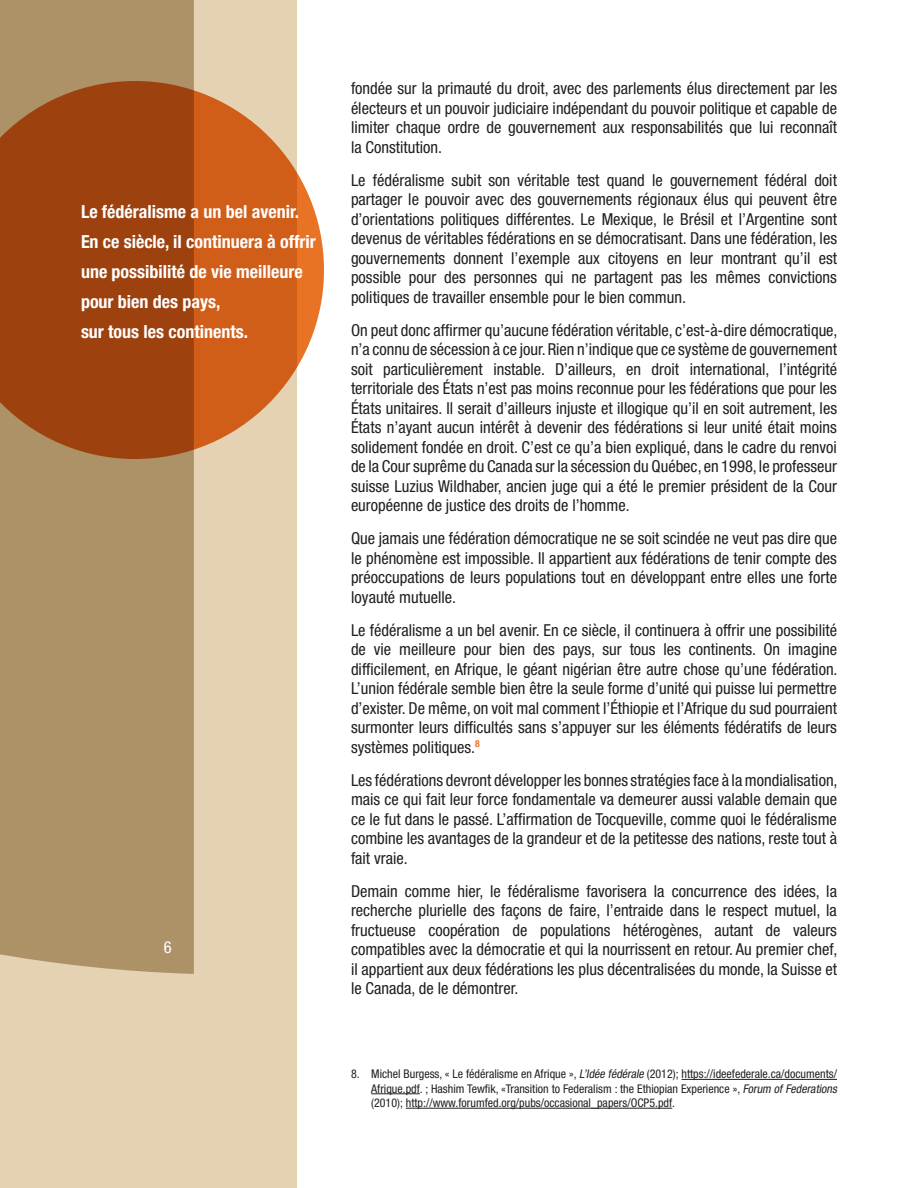
<style>
.page{position:relative;width:918px;height:1188px;background:#fff}
.page>*{position:absolute;margin:0;border:0;box-sizing:border-box;transform-origin:0 0}
.t1{font:700 condensed 18px/30px "Helvetica Neue";color:#fff}
.t2{font:condensed 16.5px/19.5px "Helvetica Neue";color:#231f20;text-align:justify}
.t3{font:condensed 16.5px "Helvetica Neue";color:#fff}
.t4{font:condensed 12px/14.4px "Helvetica Neue";color:#231f20}
.s1{font-style:italic}
</style>
<div class="page">
<div style="left:0;top:0;width:297px;height:1188px;background:#e4d2b3"></div>
<div style="left:0;top:0;width:194px;height:974px;background:#ac9266"></div>
<svg style="left:0;top:81px;width:324px;height:378px;background:#b55f2b"></svg>
<hr style="left:682px;top:1079px;width:155px;height:1px;background:#231f20">
<hr style="left:371px;top:1093px;width:49px;height:1px;background:#231f20">
<hr style="left:406px;top:1108px;width:266px;height:1px;background:#231f20">
<p class="t1" style="left:81px;top:196px;width:220px">Le fédéralisme a un bel avenir.</p>
<p class="t1" style="left:81px;top:226px;width:236px">En ce siècle, il continuera à offrir une possibilité de vie meilleure pour bien des pays,</p>
<p class="t1" style="left:81px;top:316px;width:169px">sur tous les continents.</p>
<p class="t3" style="left:164px;top:938px;width:9px">6</p>
<p class="t2" style="left:351px;top:78px;width:488px">fondée sur la primauté du droit, avec des parlements élus directement par les électeurs et un pouvoir judiciaire indépendant du pouvoir politique et capable de limiter chaque ordre de gouvernement aux responsabilités que lui reconnaît la Constitution.</p>
<p class="t2" style="left:351px;top:170px;width:488px">Le fédéralisme subit son véritable test quand le gouvernement fédéral doit partager le pouvoir avec des gouvernements régionaux élus qui peuvent être d’orientations politiques différentes. Le Mexique, le Brésil et l’Argentine sont devenus de véritables fédérations en se démocratisant. Dans une fédération, les gouvernements donnent l’exemple aux citoyens en leur montrant qu’il est possible pour des personnes qui ne partagent pas les mêmes convictions politiques de travailler ensemble pour le bien commun.</p>
<p class="t2" style="left:351px;top:320px;width:488px">On peut donc affirmer qu’aucune fédération véritable, c’est-à-dire démocratique, n’a connu de sécession à ce jour. Rien n’indique que ce système de gouvernement soit particulièrement instable. D’ailleurs, en droit international, l’intégrité territoriale des États n’est pas moins reconnue pour les fédérations que pour les États unitaires. Il serait d’ailleurs injuste et illogique qu’il en soit autrement, les États n’ayant aucun intérêt à devenir des fédérations si leur unité était moins solidement fondée en droit. C’est ce qu’a bien expliqué, dans le cadre du renvoi de la Cour suprême du Canada sur la sécession du Québec, en 1998, le professeur suisse Luzius Wildhaber, ancien juge qui a été le premier président de la Cour européenne de justice des droits de l’homme.</p>
<p class="t2" style="left:351px;top:528px;width:488px">Que jamais une fédération démocratique ne se soit scindée ne veut pas dire que le phénomène est impossible. Il appartient aux fédérations de tenir compte des préoccupations de leurs populations tout en développant entre elles une forte loyauté mutuelle.</p>
<p class="t2" style="left:351px;top:620px;width:488px">Le fédéralisme a un bel avenir. En ce siècle, il continuera à offrir une possibilité de vie meilleure pour bien des pays, sur tous les continents. On imagine difficilement, en Afrique, le géant nigérian être autre chose qu’une fédération.<br>L’union fédérale semble bien être la seule forme d’unité qui puisse lui permettre d’exister. De même, on voit mal comment l’Éthiopie et l’Afrique du sud pourraient surmonter leurs difficultés sans s’appuyer sur les éléments fédératifs de leurs systèmes politiques.<sup>8</sup></p>
<p class="t2" style="left:351px;top:770px;width:488px">Les fédérations devront développer les bonnes stratégies face à la mondialisation, mais ce qui fait leur force fondamentale va demeurer aussi valable demain que ce le fut dans le passé. L’affirmation de Tocqueville, comme quoi le fédéralisme combine les avantages de la grandeur et de la petitesse des nations, reste tout à fait vraie.</p>
<p class="t2" style="left:351px;top:881px;width:488px">Demain comme hier, le fédéralisme favorisera la concurrence des idées, la recherche plurielle des façons de faire, l’entraide dans le respect mutuel, la fructueuse coopération de populations hétérogènes, autant de valeurs compatibles avec la démocratie et qui la nourrissent en retour. Au premier chef, il appartient aux deux fédérations les plus décentralisées du monde, la Suisse et le Canada, de le démontrer.</p>
<p class="t4" style="left:371px;top:1067px;width:470px;text-indent:-20px">8. Michel Burgess, « Le fédéralisme en Afrique », <span class="s1">L’Idée fédérale</span> (2012); https://ideefederale.ca/documents/<br>Afrique.pdf. ; Hashim Tewfik, «Transition to Federalism : the Ethiopian Experience », <span class="s1">Forum ofFederations </span>(2010); http://www.forumfed.org/pubs/occasional_papers/OCP5.pdf.</p>
</div>
